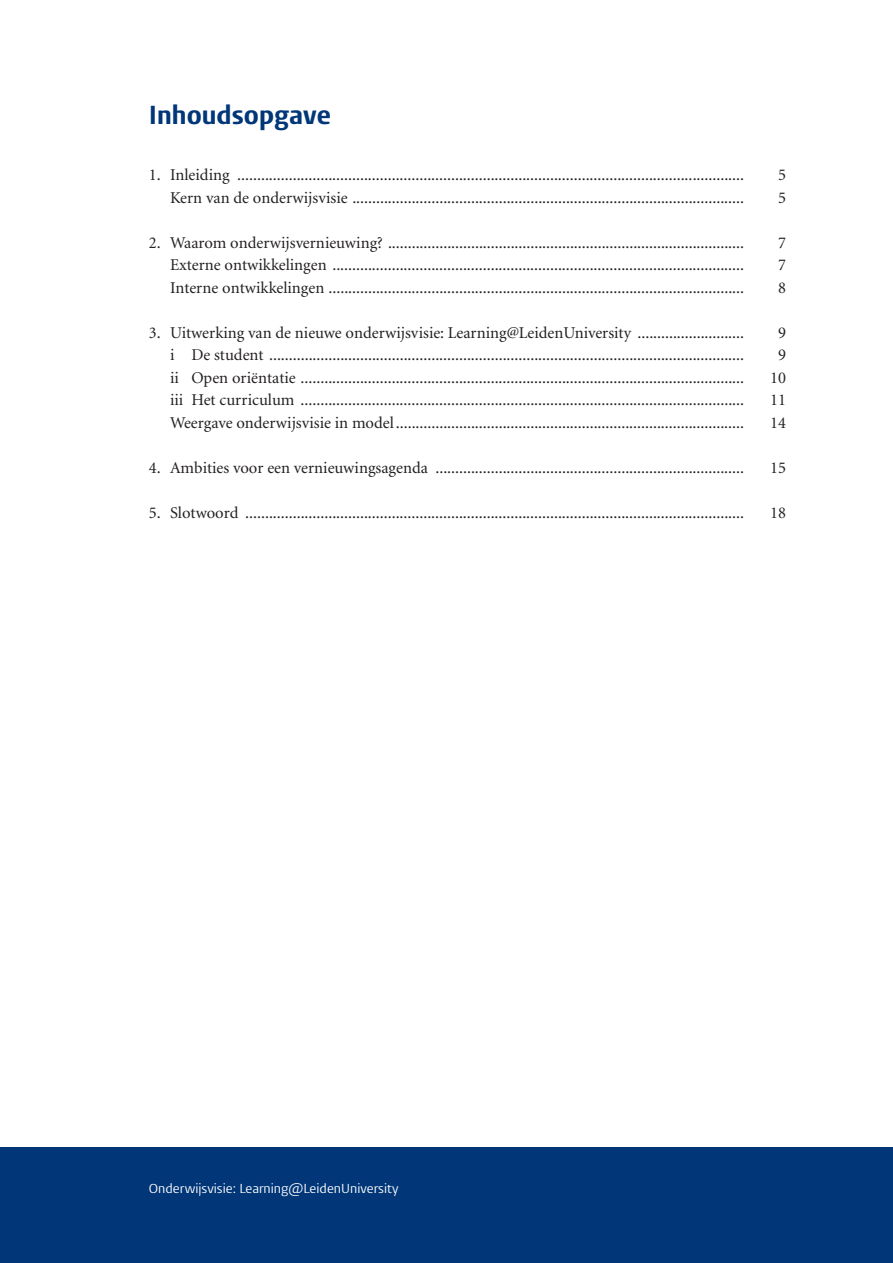
<style>
.page{position:relative;width:893px;height:1263px;background:#fff}
.page>*{position:absolute;margin:0;border:0;box-sizing:border-box;transform-origin:0 0}
.t1{font:300 27px "Vestula";color:#013778}
.t2{font:16.5px "Minion";color:#231f20}
.t3{font:13.5px "Vestula";color:#fff}
</style>
<div class="page">
<div style="left:0;top:1148px;width:893px;height:115px;background:#013778"></div>
<h1 class="t1" style="left:149px;top:102px;width:184px">Inhoudsopgave</h1>
<p class="t2" style="left:149px;top:168px;width:597px">1. Inleiding ................................................................................................................................</p>
<p class="t2" style="left:778px;top:168px;width:9px">5</p>
<p class="t2" style="left:170px;top:191px;width:575px">Kern van de onderwijsvisie ...................................................................................................</p>
<p class="t2" style="left:778px;top:191px;width:9px">5</p>
<p class="t2" style="left:149px;top:236px;width:597px">2. Waarom onderwijsvernieuwing? ..........................................................................................</p>
<p class="t2" style="left:778px;top:236px;width:9px">7</p>
<p class="t2" style="left:170px;top:258px;width:575px">Externe ontwikkelingen ........................................................................................................</p>
<p class="t2" style="left:778px;top:258px;width:9px">7</p>
<p class="t2" style="left:170px;top:281px;width:576px">Interne ontwikkelingen .........................................................................................................</p>
<p class="t2" style="left:778px;top:281px;width:9px">8</p>
<p class="t2" style="left:149px;top:326px;width:597px">3. Uitwerking van de nieuwe onderwijsvisie: Learning@LeidenUniversity ...........................</p>
<p class="t2" style="left:778px;top:326px;width:9px">9</p>
<p class="t2" style="left:170px;top:348px;width:576px">i De student ........................................................................................................................</p>
<p class="t2" style="left:778px;top:348px;width:9px">9</p>
<p class="t2" style="left:170px;top:371px;width:576px">ii Open oriëntatie ................................................................................................................</p>
<p class="t2" style="left:770px;top:371px;width:17px">10</p>
<p class="t2" style="left:170px;top:393px;width:576px">iii Het curriculum ................................................................................................................</p>
<p class="t2" style="left:770px;top:393px;width:17px">11</p>
<p class="t2" style="left:170px;top:416px;width:575px">Weergave onderwijsvisie in model........................................................................................</p>
<p class="t2" style="left:770px;top:416px;width:17px">14</p>
<p class="t2" style="left:149px;top:461px;width:597px">4. Ambities voor een vernieuwingsagenda ..............................................................................</p>
<p class="t2" style="left:770px;top:461px;width:17px">15</p>
<p class="t2" style="left:149px;top:506px;width:597px">5. Slotwoord ..............................................................................................................................</p>
<p class="t2" style="left:770px;top:506px;width:17px">18</p>
<p class="t3" style="left:149px;top:1181px;width:251px">Onderwijsvisie: Learning@LeidenUniversity</p>
</div>
